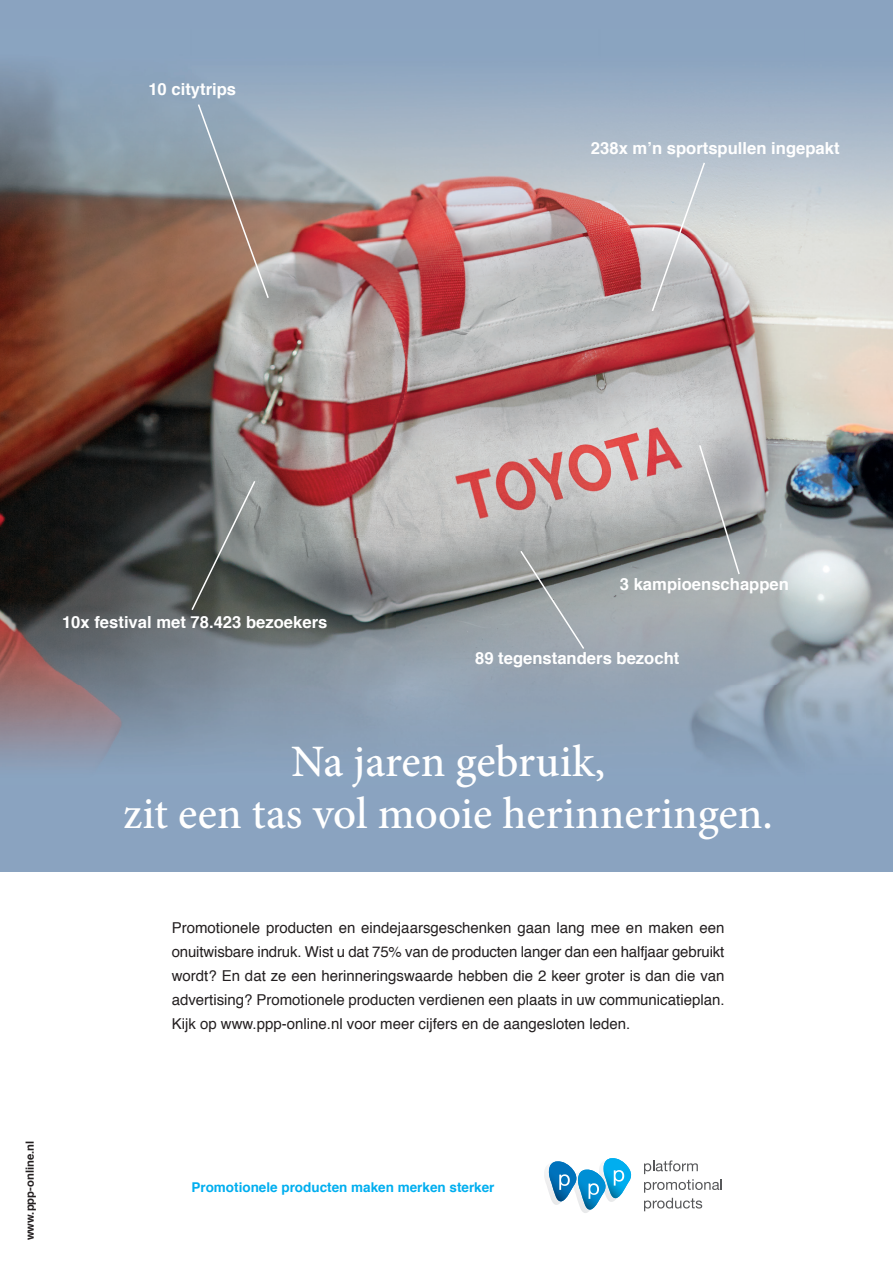
<style>
.page{position:relative;width:893px;height:1263px;background:#fff}
.page>*{position:absolute;margin:0;border:0;box-sizing:border-box;transform-origin:0 0}
.t1{font:500 45px/52.8px "Minion Pro";color:#fff;text-align:center}
.t2{font:700 16.65px "Helvetica";color:#fff}
.t3{font:15px/24px "Helvetica";color:#231f20;text-align:justify}
.t4{font:700 13.5px "Helvetica";color:#00aeef}
.t5{font:700 11.25px "Helvetica";color:#231f20}
</style>
<div class="page">
<img style="left:0;top:29px;width:893px;height:755px">
<div style="left:0;top:784px;width:893px;height:87px;background:#8aa3c0"></div>
<div style="left:0;top:0;width:893px;height:29px;background:#8aa3c0"></div>
<svg style="left:197px;top:103px;width:73px;height:197px;background:#9b928f"></svg>
<svg style="left:650px;top:161px;width:56px;height:152px;background:#c7c6ca"></svg>
<svg style="left:190px;top:479px;width:67px;height:133px;background:#616663"></svg>
<svg style="left:698px;top:443px;width:43px;height:133px;background:#a2a5a7"></svg>
<svg style="left:519px;top:549px;width:67px;height:101px;background:#959b9d"></svg>
<svg style="left:545px;top:1158px;width:87px;height:55px"></svg>
<svg style="left:644px;top:1160px;width:78px;height:51px"></svg>
<p class="t2" style="left:148px;top:76px;width:89px">10 citytrips</p>
<p class="t2" style="left:591px;top:135px;width:250px">238x m’n sportspullen ingepakt</p>
<p class="t2" style="left:62px;top:609px;width:267px">10x festival met 78.423 bezoekers</p>
<p class="t2" style="left:620px;top:570px;width:171px">3 kampioenschappen</p>
<p class="t2" style="left:475px;top:645px;width:206px">89 tegenstanders bezocht</p>
<h1 class="t1" style="left:123px;top:735px;width:651px">Na jaren gebruik,<br>zit een tas vol mooie herinneringen.</h1>
<p class="t3" style="left:172px;top:916px;width:554px">Promotionele producten en eindejaarsgeschenken gaan lang mee en maken een onuitwisbare indruk. Wist u dat 75% van de producten langer dan een halfjaar gebruikt wordt? En dat ze een herinneringswaarde hebben die 2 keer groter is dan die van advertising? Promotionele producten verdienen een plaats in uw communicatieplan.<br>Kijk op www.ppp-online.nl voor meer cijfers en de aangesloten leden.</p>
<p class="t5" style="left:21px;top:1240px;width:101px;rotate:-90deg">www.ppp-online.nl</p>
<p class="t4" style="left:191px;top:1176px;width:305px">Promotionele producten maken merken sterker</p>
</div>
